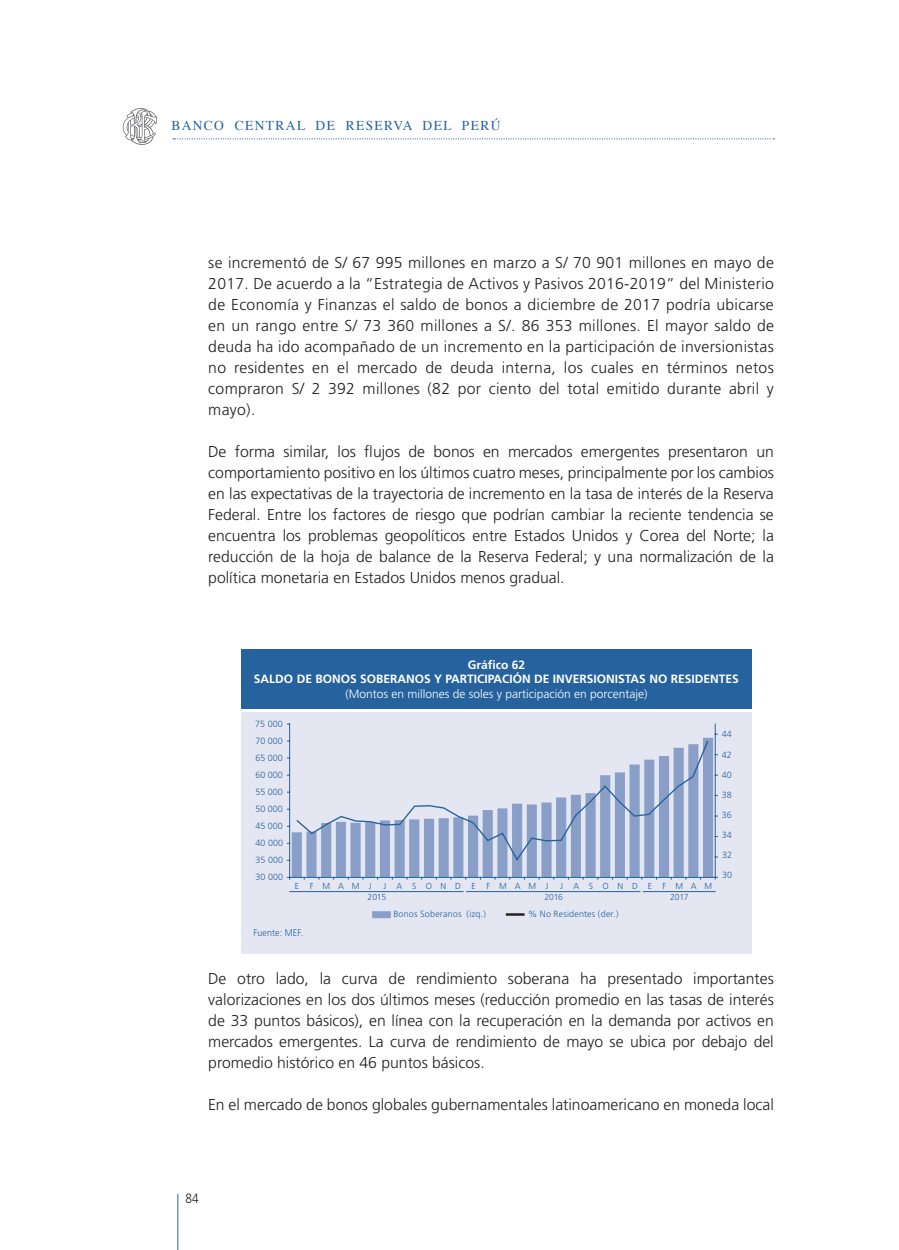
<style>
.page{position:relative;width:899px;height:1250px;background:#fff}
.page>*{position:absolute;margin:0;border:0;box-sizing:border-box;transform-origin:0 0}
.t1{font:300 15.75px/21px "Frutiger";color:#231f20;text-align:justify}
.t2{font:13.5px "Times";letter-spacing:.1em;color:#26629d}
.t3{font:300 13.5px "Frutiger";color:#231f20;scale:.88 1}
.t4{font:700 12px/14.4px "Frutiger";color:#fff;text-align:center}
.t5{font:300 12px "Frutiger";color:#fff}
.t6{font:300 9.75px "Frutiger";letter-spacing:.01em;color:#26629d;scale:.91 1}
.t7{font:300 9px/17px "Frutiger";color:#26629d;text-align:justify}
.t8{font:300 8.7px "Frutiger";letter-spacing:.91em;color:#26629d}
</style>
<div class="page">
<svg style="left:173px;top:138px;width:601px;height:1px"></svg>
<hr style="left:177px;top:1193px;width:1px;height:56px;background:#26629d">
<svg style="left:123px;top:108px;width:34px;height:37px"></svg>
<div style="left:241px;top:648px;width:510px;height:60px;background:#26629d"></div>
<div style="left:241px;top:711px;width:510px;height:242px;background:#e4e7f2"></div>
<div style="left:372px;top:911px;width:19px;height:7px;background:#899fc7"></div>
<svg style="left:506px;top:913px;width:18px;height:2px"></svg>
<svg style="left:292px;top:737px;width:421px;height:140px;fill:#899fc7"></svg>
<hr style="left:714px;top:724px;width:1px;height:153px;background:#26629d">
<hr style="left:289px;top:724px;width:1px;height:153px;background:#26629d">
<hr style="left:289px;top:877px;width:426px;height:1px;background:#26629d">
<svg style="left:295px;top:740px;width:414px;height:122px"></svg>
<hr style="left:466px;top:891px;width:174px;height:1px;background:#26629d">
<hr style="left:290px;top:891px;width:173px;height:1px;background:#26629d">
<hr style="left:643px;top:891px;width:72px;height:1px;background:#26629d">
<p class="t2" style="left:171px;top:113px;width:330px">BANCO CENTRAL DE RESERVA DEL PERÚ</p>
<p class="t1" style="left:208px;top:252px;width:567px">se incrementó de S/ 67 995 millones en marzo a S/ 70 901 millones en mayo de 2017. De acuerdo a la “Estrategia de Activos y Pasivos 2016-2019” del Ministerio de Economía y Finanzas el saldo de bonos a diciembre de 2017 podría ubicarse en un rango entre S/ 73 360 millones a S/. 86 353 millones. El mayor saldo de deuda ha ido acompañado de un incremento en la participación de inversionistas no residentes en el mercado de deuda interna, los cuales en términos netos compraron S/ 2 392 millones (82 por ciento del total emitido durante abril y mayo).</p>
<p class="t1" style="left:208px;top:441px;width:567px">De forma similar, los flujos de bonos en mercados emergentes presentaron un comportamiento positivo en los últimos cuatro meses, principalmente por los cambios en las expectativas de la trayectoria de incremento en la tasa de interés de la Reserva Federal. Entre los factores de riesgo que podrían cambiar la reciente tendencia se encuentra los problemas geopolíticos entre Estados Unidos y Corea del Norte; la reducción de la hoja de balance de la Reserva Federal; y una normalización de la política monetaria en Estados Unidos menos gradual.</p>
<p class="t4" style="left:254px;top:657px;width:486px">Gráfico 62<br>SALDO DE BONOS SOBERANOS Y PARTICIPACIÓN DE INVERSIONISTAS NO RESIDENTES</p>
<p class="t5" style="left:345px;top:686px;width:303px">(Montos en millones de soles y participación en porcentaje)</p>
<p class="t7" style="left:255px;top:715px;width:29px">75 000<br>70 000<br>65 000<br>60 000<br>55 000<br>50 000<br>45 000<br>40 000<br>35 000<br>30 000</p>
<p class="t7" style="left:721px;top:726px;width:12px">44</p>
<p class="t7" style="left:721px;top:746px;width:12px">42</p>
<p class="t7" style="left:721px;top:766px;width:12px">40</p>
<p class="t7" style="left:722px;top:786px;width:12px">38</p>
<p class="t7" style="left:722px;top:806px;width:12px">36</p>
<p class="t7" style="left:722px;top:826px;width:12px">34</p>
<p class="t7" style="left:722px;top:846px;width:12px">32</p>
<p class="t7" style="left:722px;top:866px;width:12px">30</p>
<p class="t8" style="left:310px;top:881px;width:63px">FMAM J</p>
<p class="t8" style="left:383px;top:881px;width:79px">J ASOND</p>
<p class="t8" style="left:486px;top:881px;width:63px">FMAM J</p>
<p class="t8" style="left:560px;top:881px;width:79px">J ASOND</p>
<p class="t8" style="left:662px;top:881px;width:51px">F MAM</p>
<p class="t8" style="left:295px;top:881px;width:6px">E</p>
<p class="t8" style="left:471px;top:881px;width:6px">E</p>
<p class="t8" style="left:647px;top:881px;width:6px">E</p>
<p class="t8" style="left:367px;top:892px;width:20px">2015</p>
<p class="t8" style="left:544px;top:892px;width:20px">2016</p>
<p class="t8" style="left:670px;top:892px;width:20px">2017</p>
<p class="t7" style="left:393px;top:906px;width:94px">Bonos Soberanos (izq.)</p>
<p class="t7" style="left:528px;top:906px;width:92px">% No Residentes (der.)</p>
<p class="t6" style="left:253px;top:926px;width:56px">Fuente: MEF.</p>
<p class="t1" style="left:208px;top:968px;width:567px">De otro lado, la curva de rendimiento soberana ha presentado importantes valorizaciones en los dos últimos meses (reducción promedio en las tasas de interés de 33 puntos básicos), en línea con la recuperación en la demanda por activos en mercados emergentes. La curva de rendimiento de mayo se ubica por debajo del promedio histórico en 46 puntos básicos.</p>
<p class="t1" style="left:208px;top:1094px;width:567px">En el mercado de bonos globales gubernamentales latinoamericano en moneda local</p>
<p class="t3" style="left:186px;top:1190px;width:16px">84</p>
</div>
